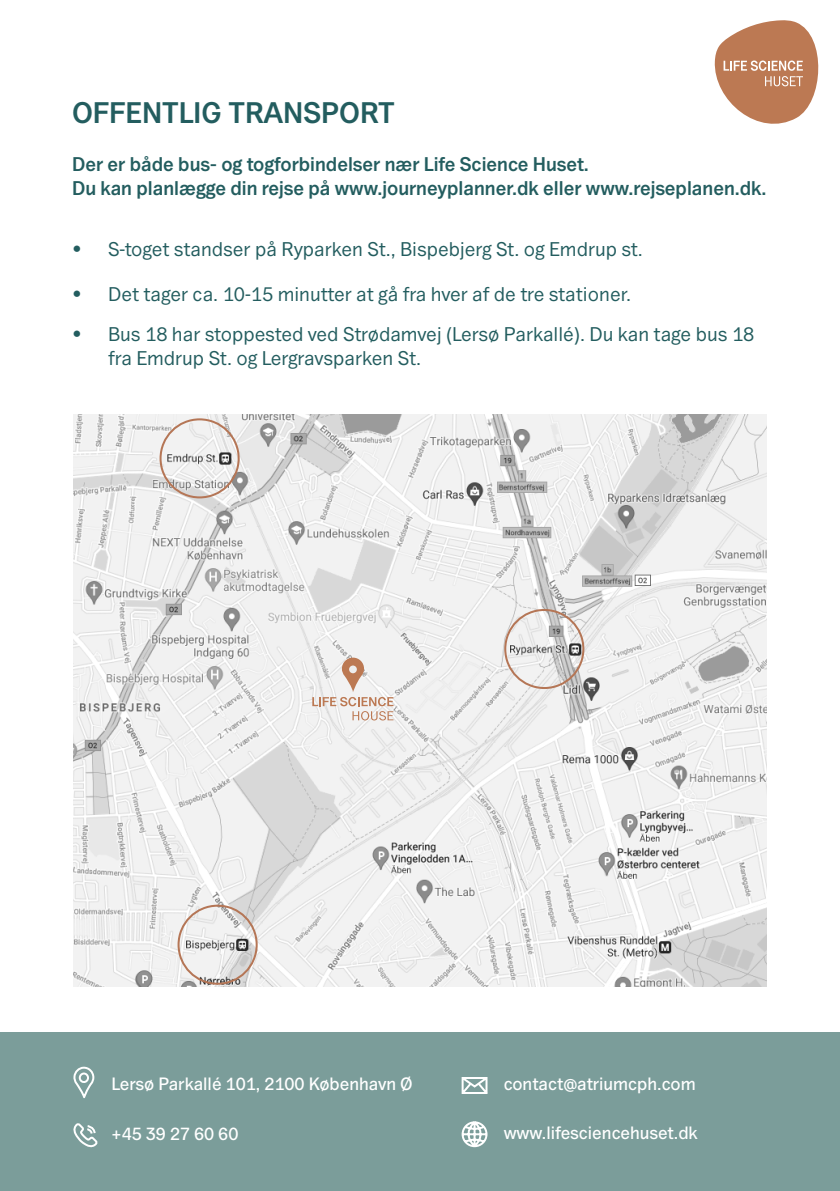
<style>
.page{position:relative;width:840px;height:1191px;background:#fff}
.page>*{position:absolute;margin:0;border:0;box-sizing:border-box;transform-origin:0 0}
.t1{font:30px "Du Nord D Bd";color:#235d5f}
.t2{font:20px/24px "Du Nord";color:#235d5f}
.t3{font:20px "Du Nord D Bd";color:#235d5f}
.t4{font:500 18px "Du Nord";color:#fff}
</style>
<div class="page">
<img style="left:73px;top:415px;width:693px;height:571px">
<svg style="left:312px;top:657px;width:81px;height:63px"></svg>
<div style="left:504px;top:609px;width:80px;height:80px;border:2px solid #b57656;border-radius:50%"></div>
<div style="left:159px;top:418px;width:80px;height:80px;border:2px solid #b57656;border-radius:50%"></div>
<div style="left:177px;top:904px;width:80px;height:80px;border:2px solid #b57656;border-radius:50%"></div>
<div style="left:0;top:1032px;width:839px;height:159px;background:#7b9d9a"></div>
<svg style="left:73px;top:1123px;width:25px;height:24px"></svg>
<svg style="left:461px;top:1077px;width:27px;height:17px"></svg>
<svg style="left:73px;top:1066px;width:22px;height:31px"></svg>
<svg style="left:461px;top:1121px;width:27px;height:27px"></svg>
<svg style="left:714px;top:20px;width:105px;height:104px"></svg>
<p class="t1" style="left:72px;top:95px;width:324px">OFFENTLIG TRANSPORT</p>
<p class="t3" style="left:72px;top:152px;width:518px">Der er både bus- og togforbindelser nær Life Science Huset.</p>
<p class="t3" style="left:72px;top:176px;width:695px">Du kan planlægge din rejse på www.journeyplanner.dk eller www.rejseplanen.dk.</p>
<p class="t2" style="left:72px;top:237px;width:572px">• S-toget standser på Ryparken St., Bispebjerg St. og Emdrup st.</p>
<p class="t2" style="left:72px;top:281px;width:560px">• Det tager ca. 10-15 minutter at gå fra hver af de tre stationer.</p>
<p class="t2" style="left:108px;top:321px;width:647px;text-indent:-36px">• Bus 18 har stoppested ved Strødamvej (Lersø Parkallé). Du kan tage bus 18 fra Emdrup St. og Lergravsparken St.</p>
<p class="t4" style="left:111px;top:1073px;width:302px">Lersø Parkallé 101, 2100 København Ø</p>
<p class="t4" style="left:503px;top:1073px;width:193px">contact@atriumcph.com</p>
<p class="t4" style="left:111px;top:1123px;width:128px">+45 39 27 60 60</p>
<p class="t4" style="left:503px;top:1122px;width:195px">www.lifesciencehuset.dk</p>
</div>
